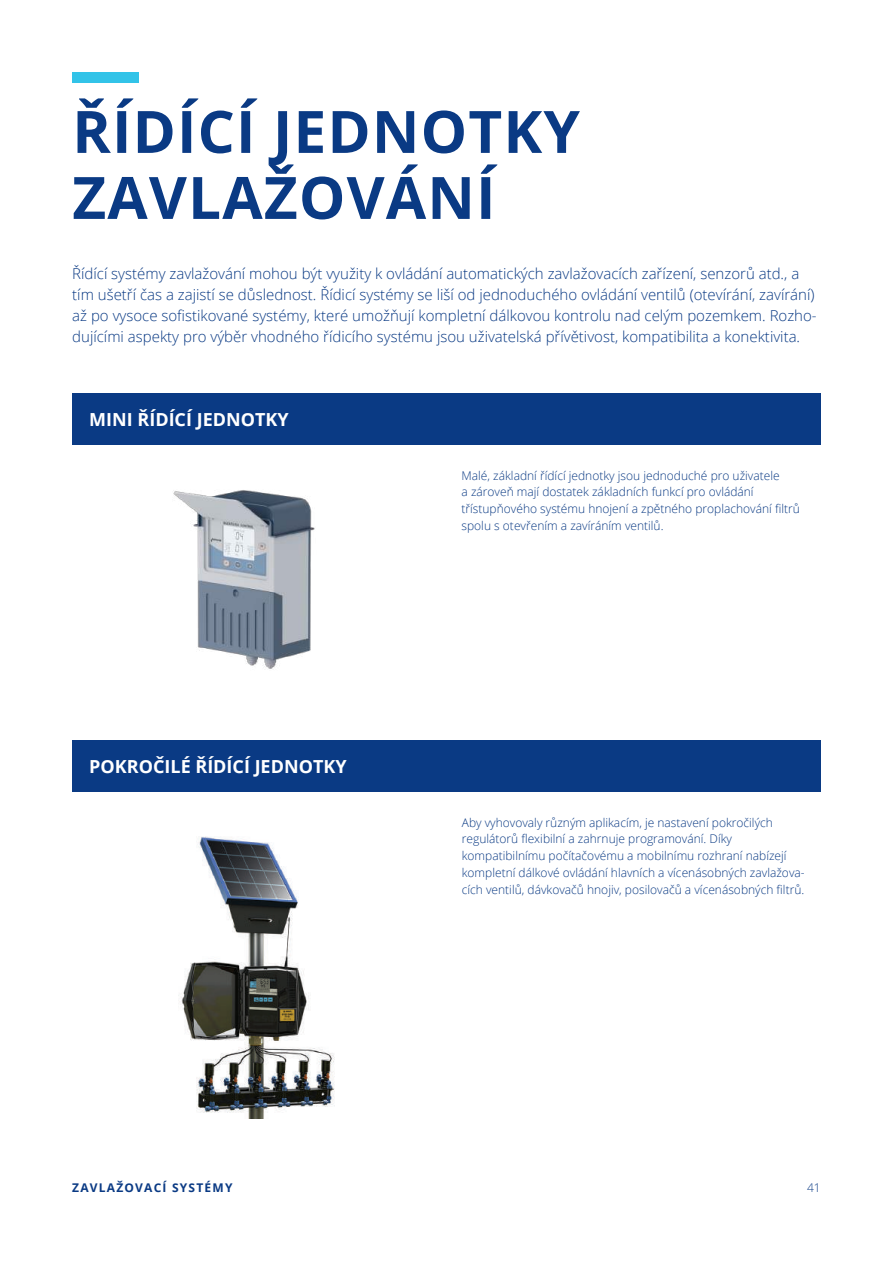
<style>
.page{position:relative;width:893px;height:1263px;background:#fff}
.page>*{position:absolute;margin:0;border:0;box-sizing:border-box;transform-origin:0 0}
.t1{font:700 58.5px/66px "Open Sans";letter-spacing:.02em;color:#0a3a84}
.t2{font:700 18px "Open Sans";color:#fff}
.t3{font:300 15px/21px "Open Sans";color:#0a3a84}
.t4{font:300 12px/16.8px "Open Sans";color:#0a3a84}
.t5{font:700 12px "Open Sans";letter-spacing:.1em;color:#0a3a84}
</style>
<div class="page">
<img style="left:173px;top:490px;width:142px;height:179px">
<img style="left:178px;top:836px;width:157px;height:282px">
<div style="left:72px;top:72px;width:67px;height:11px;background:#32c3e8"></div>
<div style="left:72px;top:393px;width:749px;height:51px;background:#0a3a84"></div>
<div style="left:72px;top:740px;width:749px;height:51px;background:#0a3a84"></div>
<h1 class="t1" style="left:72px;top:97px;width:509px">ŘÍDÍCÍ JEDNOTKY<br>ZAVLAŽOVÁNÍ</h1>
<p class="t3" style="left:72px;top:263px;width:746px">Řídící systémy zavlažování mohou být využity k ovládání automatických zavlažovacích zařízení, senzorů atd., a tím ušetří čas a zajistí se důslednost. Řídicí systémy se liší od jednoduchého ovládání ventilů (otevírání, zavírání) až po vysoce sofistikované systémy, které umožňují kompletní dálkovou kontrolu nad celým pozemkem. Rozho&shy;dujícími aspekty pro výběr vhodného řídicího systému jsou uživatelská přívětivost, kompatibilita a konektivita.</p>
<h2 class="t2" style="left:89px;top:407px;width:201px">MINI ŘÍDÍCÍ JEDNOTKY</h2>
<h2 class="t2" style="left:89px;top:753px;width:259px">POKROČILÉ ŘÍDÍCÍ JEDNOTKY</h2>
<p class="t4" style="left:462px;top:466px;width:340px">Malé, základní řídící jednotky jsou jednoduché pro uživatele<br>a zároveň mají dostatek základních funkcí pro ovládání třístupňového systému hnojení a zpětného proplachování filtrů spolu s otevřením a zavíráním ventilů.</p>
<p class="t4" style="left:462px;top:813px;width:344px">Aby vyhovovaly různým aplikacím, je nastavení pokročilých regulátorů flexibilní a zahrnuje programování. Díky kompatibilnímu počítačovému a mobilnímu rozhraní nabízejí kompletní dálkové ovládání hlavních a vícenásobných zavlažova&shy;cích ventilů, dávkovačů hnojiv, posilovačů a vícenásobných filtrů.</p>
<p class="t5" style="left:72px;top:1179px;width:162px">ZAVLAŽOVACÍ SYSTÉMY</p>
<p class="t4" style="left:807px;top:1179px;width:15px">41</p>
</div>
